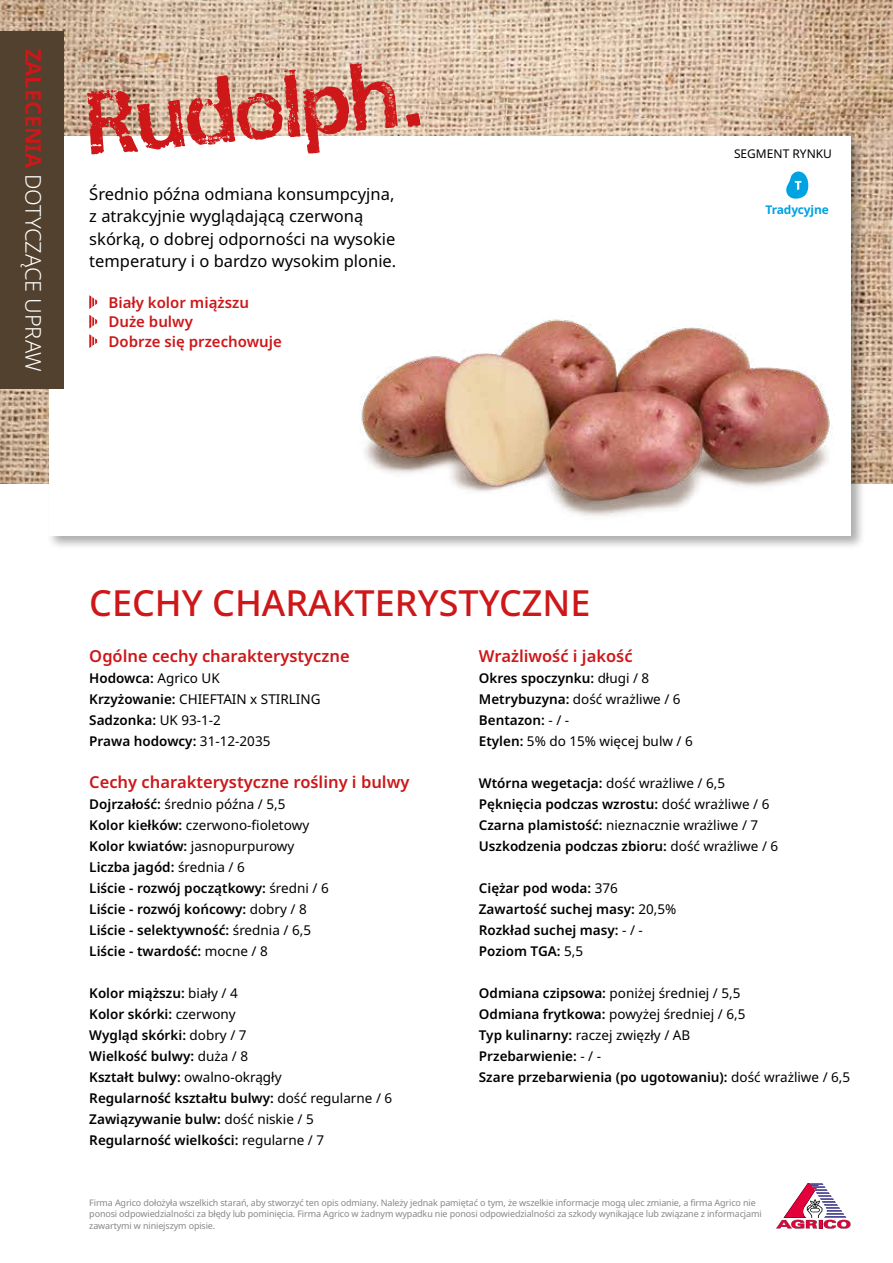
<style>
.page{position:relative;width:893px;height:1263px;background:#fff}
.page>*{position:absolute;margin:0;border:0;box-sizing:border-box;transform-origin:0 0}
.t1{font:90px "Agrico Tuberosum Extended";color:#cd1719}
.t2{font:500 36px "Noto Sans";color:#cd1719}
.t3{font:300 21.75px "Noto Sans";color:#fff}
.t4{font:16.5px/22.5px "Noto Sans";color:#000}
.t5{font:600 16.5px "Noto Sans";color:#cd1719}
.t6{font:600 15px/19.5px "Noto Sans";color:#cd1719}
.t7{font:600 13.5px/21px "Noto Sans";color:#000}
.t8{font:13.5px/21px "Noto Sans";color:#000}
.t9{font:12px "Noto Sans";color:#000}
.t10{font:700 12px "Noto Sans";letter-spacing:-.015em;color:#00a3e2}
.t11{font:9px/11.2px "Noto Sans";letter-spacing:-.015em;color:#878787}
.s1{font-weight:700;color:#cd1719}
.s2{font-weight:600}
.s3{font-weight:400}
</style>
<div class="page">
<img style="left:0;top:0;width:893px;height:483px">
<div style="left:47px;top:134px;width:818px;height:416px;background:#000;opacity:.33"></div>
<div style="left:49px;top:136px;width:801px;height:400px;background:#fff"></div>
<svg style="left:776px;top:1183px;width:74px;height:46px"></svg>
<div style="left:0;top:32px;width:64px;height:356px;background:#51412e"></div>
<svg style="left:89px;top:295px;width:8px;height:14px"></svg>
<svg style="left:89px;top:315px;width:8px;height:33px"></svg>
<img style="left:351px;top:219px;width:508px;height:331px">
<svg style="left:786px;top:171px;width:23px;height:28px"></svg>
<h3 class="t3" style="left:46px;top:49px;width:324px;rotate:90deg"><span class="s1">ZALECENIA</span> DOTYCZĄCE UPRAW</h3>
<h1 class="t1" style="left:80px;top:66px;width:338px;rotate:-5deg">Rudolph .</h1>
<p class="t4" style="left:89px;top:183px;width:309px">Średnio późna odmiana konsumpcyjna, z atrakcyjnie wyglądającą czerwoną skórką, o dobrej odporności na wysokie temperatury i o bardzo wysokim plonie.</p>
<p class="t6" style="left:108px;top:293px;width:175px">Biały kolor miąższu<br>Duże bulwy<br>Dobrze się przechowuje</p>
<p class="t9" style="left:734px;top:146px;width:100px">SEGMENT RYNKU</p>
<p class="t10" style="left:766px;top:203px;width:65px">Tradycyjne</p>
<h2 class="t2" style="left:89px;top:583px;width:503px">CECHY CHARAKTERYSTYCZNE</h2>
<p class="t5" style="left:89px;top:646px;width:262px">Ogólne cechy charakterystyczne</p>
<p class="t8" style="left:89px;top:667px;width:233px"><span class="s2">Hodowca:</span> Agrico UK<br><span class="s2">Krzyżowanie:</span> CHIEFTAIN x STIRLING<br><span class="s2">Sadzonka:</span> UK 93-1-2<br><span class="s2">Prawa hodowcy:</span> 31-12-2035</p>
<p class="t5" style="left:89px;top:772px;width:322px">Cechy charakterystyczne rośliny i bulwy</p>
<p class="t7" style="left:89px;top:793px;width:241px">Dojrzałość: <span class="s3">średnio późna / 5,5<br></span>Kolor kiełków: <span class="s3">czerwono-fioletowy<br></span>Kolor kwiatów: <span class="s3">jasnopurpurowy<br></span>Liczba jagód: <span class="s3">średnia / 6<br></span>Liście - rozwój początkowy: <span class="s3">średni / 6<br></span>Liście - rozwój końcowy: <span class="s3">dobry / 8<br></span>Liście - selektywność: <span class="s3">średnia / 6,5<br></span>Liście - twardość: <span class="s3">mocne / 8</span></p>
<p class="t7" style="left:89px;top:982px;width:304px">Kolor miąższu: <span class="s3">biały / 4<br></span>Kolor skórki: <span class="s3">czerwony<br></span>Wygląd skórki: <span class="s3">dobry / 7<br></span>Wielkość bulwy: <span class="s3">duża / 8<br></span>Kształt bulwy: <span class="s3">owalno-okrągły<br></span>Regularność kształtu bulwy: <span class="s3">dość regularne / 6<br></span>Zawiązywanie bulw: <span class="s3">dość niskie / 5<br></span>Regularność wielkości: <span class="s3">regularne / 7</span></p>
<p class="t5" style="left:479px;top:646px;width:155px">Wrażliwość i jakość</p>
<p class="t7" style="left:479px;top:667px;width:215px">Okres spoczynku: <span class="s3">długi / 8<br></span>Metrybuzyna: <span class="s3">dość wrażliwe / 6<br></span>Bentazon: <span class="s3">- / -<br></span>Etylen: <span class="s3">5% do 15% więcej bulw / 6</span></p>
<p class="t7" style="left:479px;top:772px;width:301px">Wtórna wegetacja: <span class="s3">dość wrażliwe / 6,5<br></span>Pęknięcia podczas wzrostu: <span class="s3">dość wrażliwe / 6<br></span>Czarna plamistość: <span class="s3">nieznacznie wrażliwe / 7<br></span>Uszkodzenia podczas zbioru: <span class="s3">dość wrażliwe / 6</span></p>
<p class="t7" style="left:479px;top:877px;width:199px">Ciężar pod woda: <span class="s3">376<br></span>Zawartość suchej masy: <span class="s3">20,5%<br></span>Rozkład suchej masy: <span class="s3">- / -<br></span>Poziom TGA: <span class="s3">5,5</span></p>
<p class="t7" style="left:479px;top:982px;width:373px">Odmiana czipsowa: <span class="s3">poniżej średniej / 5,5<br></span>Odmiana frytkowa: <span class="s3">powyżej średniej / 6,5<br></span>Typ kulinarny: <span class="s3">raczej zwięzły / AB<br></span>Przebarwienie: <span class="s3">- / -<br></span>Szare przebarwienia (po ugotowaniu): <span class="s3">dość wrażliwe / 6,5</span></p>
<p class="t11" style="left:89px;top:1197px;width:674px">Firma Agrico dołożyła wszelkich starań, aby stworzyć ten opis odmiany. Należy jednak pamiętać o tym, że wszelkie informacje mogą ulec zmianie, a firma Agrico nie ponosi odpowiedzialności za błędy lub pominięcia. Firma Agrico w żadnym wypadku nie ponosi odpowiedzialności za szkody wynikające lub związane z informacjami zawartymi w niniejszym opisie.</p>
</div>
